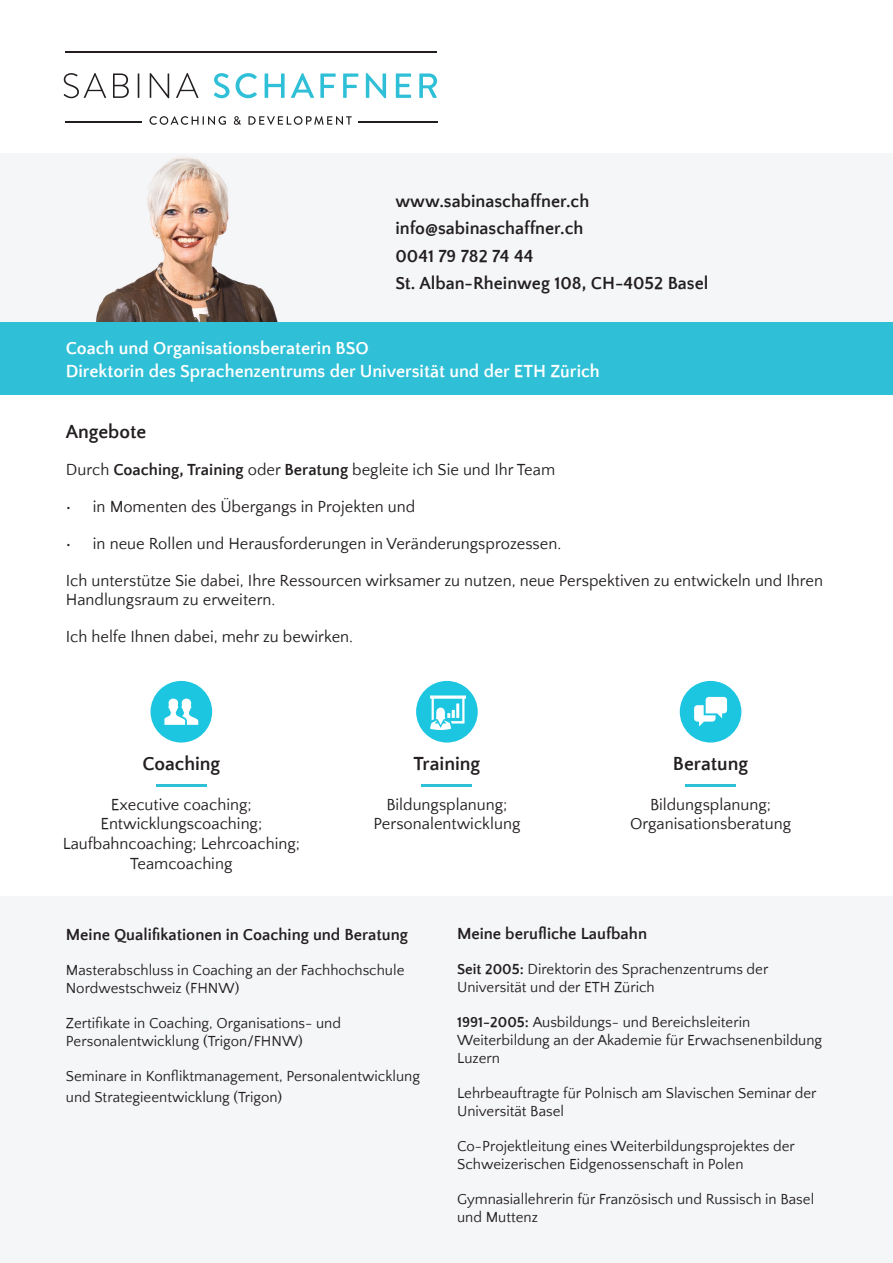
<style>
.page{position:relative;width:893px;height:1263px;background:#fff}
.page>*{position:absolute;margin:0;border:0;box-sizing:border-box;transform-origin:0 0}
.Body_Text{font:700 19.5px "Quattrocento Sans";color:#231f20}
.Body_Text-2{font:700 18px "Quattrocento Sans";color:#fff}
.Body_Text-3{font:700 18px/27.6px "Quattrocento Sans";color:#231f20}
.Body_Text-4{font:16.5px/19.8px "Quattrocento Sans";color:#231f20;text-align:center}
.Body_Text-5{font:700 16.5px "Quattrocento Sans";color:#231f20}
.Body_Text-6{font:15px/18px "Quattrocento Sans";color:#231f20}
.s1{font-weight:700}
</style>
<div class="page">
<div style="left:0;top:153px;width:893px;height:172px;background:#f5f6f8"></div>
<div style="left:0;top:896px;width:893px;height:367px;background:#f5f6f8"></div>
<img style="left:88px;top:156px;width:197px;height:167px">
<div style="left:0;top:323px;width:893px;height:72px;background:#2fc0d7"></div>
<svg style="left:64px;top:73px;width:42px;height:25px"></svg>
<svg style="left:113px;top:73px;width:16px;height:25px"></svg>
<svg style="left:138px;top:73px;width:1px;height:25px"></svg>
<svg style="left:150px;top:73px;width:19px;height:25px"></svg>
<svg style="left:176px;top:73px;width:23px;height:25px"></svg>
<svg style="left:214px;top:73px;width:16px;height:25px"></svg>
<svg style="left:236px;top:73px;width:21px;height:25px"></svg>
<svg style="left:265px;top:73px;width:20px;height:25px"></svg>
<svg style="left:291px;top:73px;width:23px;height:25px"></svg>
<svg style="left:320px;top:73px;width:16px;height:25px"></svg>
<svg style="left:343px;top:73px;width:15px;height:25px"></svg>
<svg style="left:366px;top:73px;width:20px;height:25px"></svg>
<svg style="left:396px;top:73px;width:15px;height:25px"></svg>
<svg style="left:419px;top:73px;width:18px;height:25px"></svg>
<svg style="left:149px;top:116px;width:77px;height:9px"></svg>
<svg style="left:234px;top:116px;width:7px;height:9px"></svg>
<svg style="left:248px;top:116px;width:104px;height:9px"></svg>
<hr style="left:65px;top:121px;width:77px;height:1px;background:#231f20">
<hr style="left:358px;top:121px;width:79px;height:1px;background:#231f20">
<hr style="left:65px;top:51px;width:371px;height:1px;background:#231f20">
<div style="left:151px;top:681px;width:61px;height:61px;background:#1cc6e0;border-radius:50%"></div>
<svg style="left:164px;top:699px;width:34px;height:26px"></svg>
<div style="left:680px;top:681px;width:61px;height:61px;background:#1cc6e0;border-radius:50%"></div>
<svg style="left:694px;top:697px;width:33px;height:29px"></svg>
<hr style="left:156px;top:784px;width:51px;height:2px;background:#2fc0d7">
<hr style="left:422px;top:784px;width:50px;height:2px;background:#2fc0d7">
<hr style="left:685px;top:784px;width:51px;height:2px;background:#2fc0d7">
<div style="left:416px;top:681px;width:62px;height:61px;background:#1cc6e0;border-radius:50%"></div>
<svg style="left:430px;top:695px;width:36px;height:35px"></svg>
<p class="Body_Text-3" style="left:395px;top:187px;width:315px">www.sabinaschaffner.ch info@sabinaschaffner.ch<br>0041 79 782 74 44<br>St. Alban-Rheinweg 108, CH-4052 Basel</p>
<p class="Body_Text-2" style="left:66px;top:339px;width:305px">Coach und Organisationsberaterin BSO</p>
<p class="Body_Text-2" style="left:66px;top:361px;width:536px">Direktorin des Sprachenzentrums der Universität und der ETH Zürich</p>
<p class="Body_Text" style="left:66px;top:422px;width:82px">Angebote</p>
<p class="Body_Text-4" style="left:66px;top:460px;width:491px">Durch <span class="s1">Coaching, Training</span> oder <span class="s1">Beratung</span> begleite ich Sie und Ihr Team</p>
<p class="Body_Text-4" style="left:66px;top:497px;width:351px">• in Momenten des Übergangs in Projekten und</p>
<p class="Body_Text-4" style="left:66px;top:534px;width:497px">• in neue Rollen und Herausforderungen in Veränderungsprozessen.</p>
<p class="Body_Text-4" style="left:66px;top:571px;width:759px;text-align:left">Ich unterstütze Sie dabei, Ihre Ressourcen wirksamer zu nutzen, neue Perspektiven zu entwickeln und Ihren<br>Handlungsraum zu erweitern.</p>
<p class="Body_Text-4" style="left:66px;top:627px;width:289px">Ich helfe Ihnen dabei, mehr zu bewirken.</p>
<p class="Body_Text" style="left:142px;top:753px;width:80px">Coaching</p>
<p class="Body_Text" style="left:414px;top:753px;width:68px">Training</p>
<p class="Body_Text" style="left:673px;top:753px;width:77px">Beratung</p>
<p class="Body_Text-4" style="left:63px;top:795px;width:239px">Executive coaching;<br>Entwicklungscoaching;<br>Laufbahncoaching; Lehrcoaching;<br>Teamcoaching</p>
<p class="Body_Text-4" style="left:373px;top:795px;width:148px">Bildungsplanung;<br>Personalentwicklung</p>
<p class="Body_Text-4" style="left:630px;top:795px;width:163px">Bildungsplanung;<br>Organisationsberatung</p>
<p class="Body_Text-5" style="left:66px;top:926px;width:344px">Meine Qualifikationen in Coaching und Beratung</p>
<p class="Body_Text-6" style="left:66px;top:962px;width:340px">Masterabschluss in Coaching an der Fachhochschule<br>Nordwestschweiz (FHNW)</p>
<p class="Body_Text-6" style="left:66px;top:1015px;width:277px">Zertifikate in Coaching, Organisations- und<br>Personalentwicklung (Trigon/FHNW)</p>
<p class="Body_Text-6" style="left:66px;top:1067px;width:356px;line-height:20.4px">Seminare in Konfliktmanagement, Personalentwicklung und Strategieentwicklung (Trigon)</p>
<p class="Body_Text-5" style="left:457px;top:924px;width:191px">Meine berufliche Laufbahn</p>
<p class="Body_Text-6" style="left:457px;top:960px;width:313px"><span class="s1">Seit 2005:</span> Direktorin des Sprachenzentrums der<br>Universität und der ETH Zürich</p>
<p class="Body_Text-6" style="left:457px;top:1013px;width:367px"><span class="s1">1991-2005:</span> Ausbildungs- und Bereichsleiterin<br>Weiterbildung an der Akademie für Erwachsenenbildung<br>Luzern</p>
<p class="Body_Text-6" style="left:457px;top:1084px;width:361px">Lehrbeauftragte für Polnisch am Slavischen Seminar der<br>Universität Basel</p>
<p class="Body_Text-6" style="left:457px;top:1137px;width:339px">Co-Projektleitung eines Weiterbildungsprojektes der<br>Schweizerischen Eidgenossenschaft in Polen</p>
<p class="Body_Text-6" style="left:457px;top:1190px;width:359px">Gymnasiallehrerin für Französisch und Russisch in Basel und Muttenz</p>
</div>
